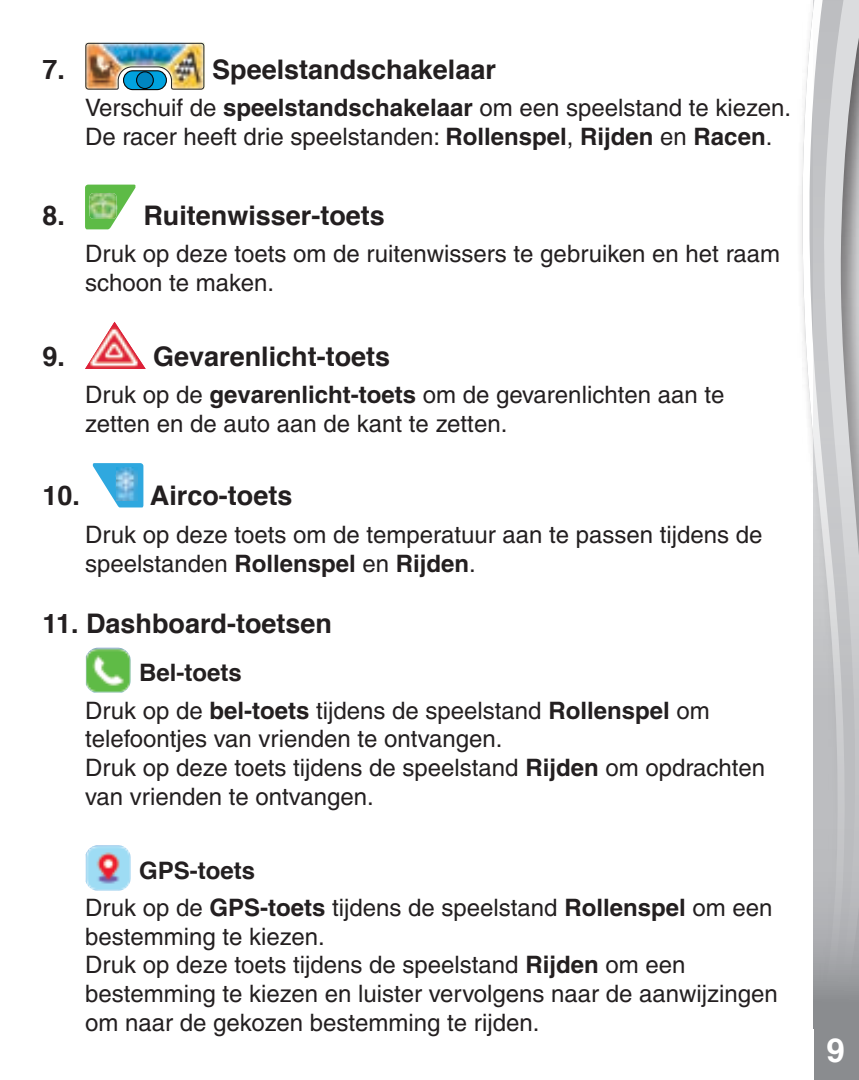
<style>
.page{position:relative;width:859px;height:1080px;background:#fff}
.page>*{position:absolute;margin:0;border:0;box-sizing:border-box;transform-origin:0 0}
.t1{font:700 33px "Helvetica";color:#fff}
.t2{font:700 27px "Helvetica";color:#231f20}
.t3{font:500 24px/28.8px "Helvetica";color:#231f20}
.s1{font-weight:700}
.s2{font-weight:400}
</style>
<div class="page">
<svg style="left:802px;top:0;width:12px;height:1029px"></svg>
<svg style="left:814px;top:0;width:45px;height:1080px;background:#bdbec0"></svg>
<img style="left:85px;top:43px;width:120px;height:47px">
<img style="left:86px;top:43px;width:118px;height:46px">
<div style="left:123px;top:70px;width:44px;height:20px;background:#00a2df;border:1px solid #030303;border-radius:9px"></div>
<div style="left:136px;top:71px;width:18px;height:18px;background:#0085c1;border:1px solid #030303;border-radius:50%"></div>
<img style="left:85px;top:185px;width:50px;height:44px">
<img style="left:90px;top:193px;width:27px;height:26px">
<img style="left:85px;top:322px;width:61px;height:47px">
<img style="left:93px;top:463px;width:50px;height:44px">
<img style="left:116px;top:467px;width:21px;height:34px">
<img style="left:86px;top:648px;width:45px;height:45px">
<img style="left:86px;top:845px;width:45px;height:46px">
<p class="t2" style="left:43px;top:51px;width:24px">7.</p>
<p class="t2" style="left:212px;top:51px;width:285px">Speelstandschakelaar</p>
<p class="t3" style="left:85px;top:94px;width:708px">Verschuif de <span class="s1">speelstandschakelaar</span> om een speelstand te kiezen.<br>De racer heeft drie speelstanden: <span class="s1">Rollenspel</span>, <span class="s1">Rijden</span> <span class="s2">en</span> <span class="s1">Racen</span>.</p>
<p class="t2" style="left:43px;top:197px;width:24px">8.</p>
<p class="t2" style="left:143px;top:197px;width:243px">Ruitenwisser-toets</p>
<p class="t3" style="left:85px;top:239px;width:696px">Druk op deze toets om de ruitenwissers te gebruiken en het raam schoon te maken.</p>
<p class="t2" style="left:43px;top:338px;width:24px">9.</p>
<p class="t2" style="left:153px;top:338px;width:239px">Gevarenlicht-toets</p>
<p class="t3" style="left:85px;top:381px;width:641px">Druk op de <span class="s1">gevarenlicht-toets</span> om de gevarenlichten aan te zetten en de auto aan de kant te zetten.</p>
<p class="t2" style="left:43px;top:478px;width:39px">10.</p>
<p class="t2" style="left:150px;top:478px;width:144px">Airco-toets</p>
<p class="t3" style="left:85px;top:520px;width:679px">Druk op deze toets om de temperatuur aan te passen tijdens de speelstanden <span class="s1">Rollenspel</span> en <span class="s1">Rijden</span>.</p>
<p class="t2" style="left:43px;top:605px;width:291px">11. Dashboard-toetsen</p>
<p class="t3" style="left:85px;top:654px;width:626px;line-height:37.2px;text-indent:54px"><span class="s1">Bel-toets<br></span>Druk op de <span class="s1">bel-toets</span> tijdens de speelstand <span class="s1">Rollenspel</span> om</p>
<p class="t3" style="left:85px;top:725px;width:682px">telefoontjes van vrienden te ontvangen.<br>Druk op deze toets tijdens de speelstand <span class="s1">Rijden</span> om opdrachten van vrienden te ontvangen.</p>
<p class="t3" style="left:85px;top:851px;width:689px;line-height:37.2px;text-indent:54px"><span class="s1">GPS-toets<br></span>Druk op de <span class="s1">GPS-toets</span> tijdens de speelstand <span class="s1">Rollenspel</span> om een</p>
<p class="t3" style="left:85px;top:922px;width:694px">bestemming te kiezen.<br>Druk op deze toets tijdens de speelstand <span class="s1">Rijden</span> om een bestemming te kiezen en luister vervolgens naar de aanwijzingen om naar de gekozen bestemming te rijden.</p>
<h1 class="t1" style="left:826px;top:1028px;width:20px">9</h1>
</div>
